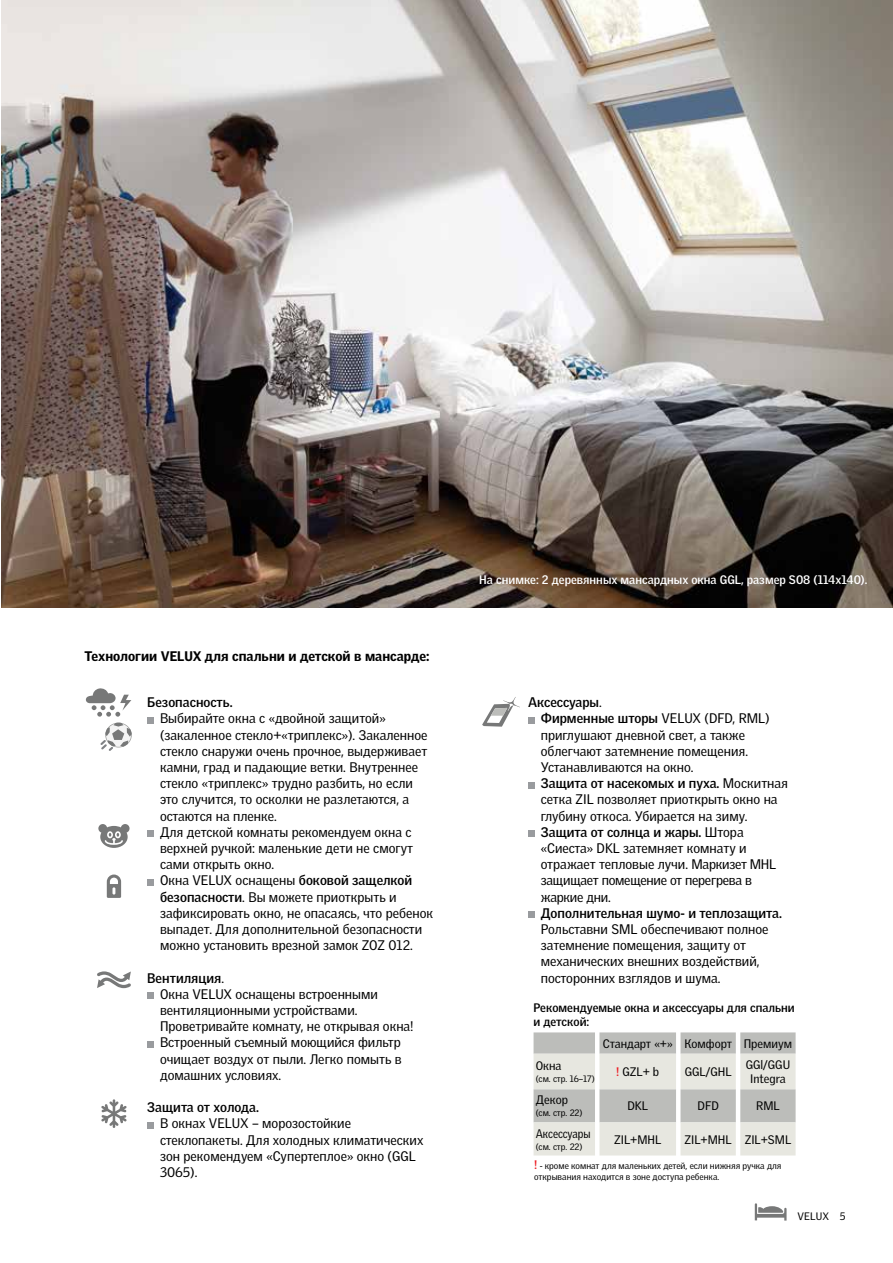
<style>
.page{position:relative;width:893px;height:1263px;background:#fff}
.page>*{position:absolute;margin:0;border:0;box-sizing:border-box;transform-origin:0 0}
.t1{font:13.5px/16.2px "Velux Gothic";color:#000}
.t2{font:700 13.5px "Velux Gothic";color:#000}
.t3{font:900 13.5px "Velux Gothic";color:#000}
.t4{font:12px/14.4px "Velux Gothic";color:#000;text-align:center}
.t5{font:700 12px "Velux Gothic";color:#fff}
.t6{font:700 12px/14.4px "Velux Gothic";color:#000}
.t7{font:12px "Velux Gothic";color:#000;scale:.9 1}
.t8{font:10.5px "Velux Gothic";letter-spacing:.015em;color:#000}
.t9{font:9px/10.8px "Velux Gothic";color:#000}
.s1{font-weight:700}
.s2{font-weight:700;color:#ed1d24}
.s3{font-weight:700;font-size:12px;color:#ed1d24}
</style>
<div class="page">
<svg style="left:147px;top:717px;width:6px;height:6px"></svg>
<svg style="left:147px;top:831px;width:6px;height:6px"></svg>
<svg style="left:147px;top:879px;width:6px;height:6px"></svg>
<svg style="left:147px;top:993px;width:6px;height:6px"></svg>
<svg style="left:147px;top:1041px;width:6px;height:6px"></svg>
<svg style="left:147px;top:1122px;width:6px;height:6px"></svg>
<svg style="left:482px;top:697px;width:38px;height:30px"></svg>
<svg style="left:97px;top:971px;width:34px;height:17px"></svg>
<svg style="left:528px;top:717px;width:6px;height:6px"></svg>
<svg style="left:528px;top:782px;width:6px;height:6px"></svg>
<svg style="left:528px;top:831px;width:6px;height:6px"></svg>
<svg style="left:528px;top:912px;width:6px;height:6px"></svg>
<svg style="left:755px;top:1203px;width:32px;height:17px"></svg>
<svg style="left:101px;top:1099px;width:26px;height:29px"></svg>
<img style="left:1px;top:0;width:892px;height:608px">
<svg style="left:86px;top:688px;width:46px;height:63px"></svg>
<svg style="left:534px;top:1032px;width:262px;height:123px;background:#d6d6d2"></svg>
<svg style="left:98px;top:824px;width:32px;height:24px"></svg>
<svg style="left:107px;top:874px;width:14px;height:24px"></svg>
<p class="t3" style="left:84px;top:647px;width:347px">Технологии VELUX для спальни и детской в мансарде:</p>
<p class="t2" style="left:147px;top:694px;width:87px">Безопасность.</p>
<p class="t1" style="left:160px;top:710px;width:275px">Выбирайте окна с «двойной защитой» (закаленное стекло+«триплекс»). Закаленное стекло снаружи очень прочное, выдерживает камни, град и падающие ветки. Внутреннее стекло «триплекс» трудно разбить, но если это случится, то осколки не разлетаются, а остаются на пленке.<br>Для детской комнаты рекомендуем окна с верхней ручкой: маленькие дети не смогут сами открыть окно.<br>Окна VELUX оснащены <span class="s1">боковой защелкой безопасности</span>. Вы можете приоткрыть и зафиксировать окно, не опасаясь, что ребенок выпадет. Для дополнительной безопасности можно установить врезной замок ZOZ 012.</p>
<p class="t1" style="left:160px;top:969px;width:255px;text-indent:-13px"><span class="s1">Вентиляция</span>.<br>Окна VELUX оснащены встроенными вентиляционными устройствами.<br>Проветривайте комнату, не открывая окна!<br>Встроенный съемный моющийся фильтр очищает воздух от пыли. Легко помыть в домашних условиях.</p>
<p class="t2" style="left:147px;top:1099px;width:113px">Защита от холода.</p>
<p class="t1" style="left:160px;top:1115px;width:265px">В окнах VELUX – морозостойкие стеклопакеты. Для холодных климатических зон рекомендуем «Супертеплое» окно (GGL<br>3065).</p>
<p class="t5" style="left:479px;top:572px;width:390px">На снимке: 2 деревянных мансардных окна GGL, размер S08 (114x140).</p>
<p class="t1" style="left:541px;top:694px;width:249px;text-indent:-13px"><span class="s1">Аксессуары</span>.<br><span class="s1">Фирменные шторы</span> VELUX (DFD, RML) приглушают дневной свет, а также облегчают затемнение помещения.<br>Устанавливаются на окно.<br><span class="s1">Защита от насекомых и пуха.</span> Москитная сетка ZIL позволяет приоткрыть окно на глубину откоса. Убирается на зиму.<br><span class="s1">Защита от солнца и жары.</span> Штора «Сиеста» DKL затемняет комнату и отражает тепловые лучи. Маркизет MHL защищает помещение от перегрева в жаркие дни.</p>
<p class="t2" style="left:541px;top:904px;width:243px">Дополнительная шумо- и теплозащита.</p>
<p class="t1" style="left:541px;top:921px;width:229px">Рольставни SML обеспечивают полное затемнение помещения, защиту от механических внешних воздействий, посторонних взглядов и шума.</p>
<p class="t6" style="left:534px;top:1000px;width:263px">Рекомендуемые окна и аксессуары для спальни и детской:</p>
<p class="t4" style="left:603px;top:1036px;width:191px">Стандарт «+» Комфорт Премиум</p>
<p class="t4" style="left:536px;top:1058px;width:27px">Окна</p>
<p class="t9" style="left:536px;top:1073px;width:61px">(см. стр. 16–17)</p>
<p class="t4" style="left:616px;top:1064px;width:44px"><span class="s2">!</span> GZL+ b</p>
<p class="t4" style="left:685px;top:1064px;width:48px">GGL/GHL</p>
<p class="t4" style="left:746px;top:1057px;width:46px">GGl/GGU<br>Integra</p>
<p class="t4" style="left:536px;top:1093px;width:34px">Декор</p>
<p class="t9" style="left:536px;top:1107px;width:48px">(см. стр. 22)</p>
<p class="t4" style="left:627px;top:1099px;width:22px">DKL</p>
<p class="t4" style="left:697px;top:1099px;width:23px">DFD</p>
<p class="t4" style="left:756px;top:1099px;width:25px">RML</p>
<p class="t7" style="left:536px;top:1126px;width:62px">Аксессуары</p>
<p class="t9" style="left:536px;top:1141px;width:48px">(см. стр. 22)</p>
<p class="t4" style="left:614px;top:1132px;width:49px">ZIL+MHL</p>
<p class="t4" style="left:685px;top:1132px;width:108px">ZIL+MHL ZIL+SML</p>
<p class="t9" style="left:534px;top:1160px;width:249px"><span class="s3">!</span> - кроме комнат для маленьких детей, если нижняя ручка для открывания находится в зоне доступа ребенка.</p>
<p class="t8" style="left:797px;top:1210px;width:50px">VELUX 5</p>
</div>
